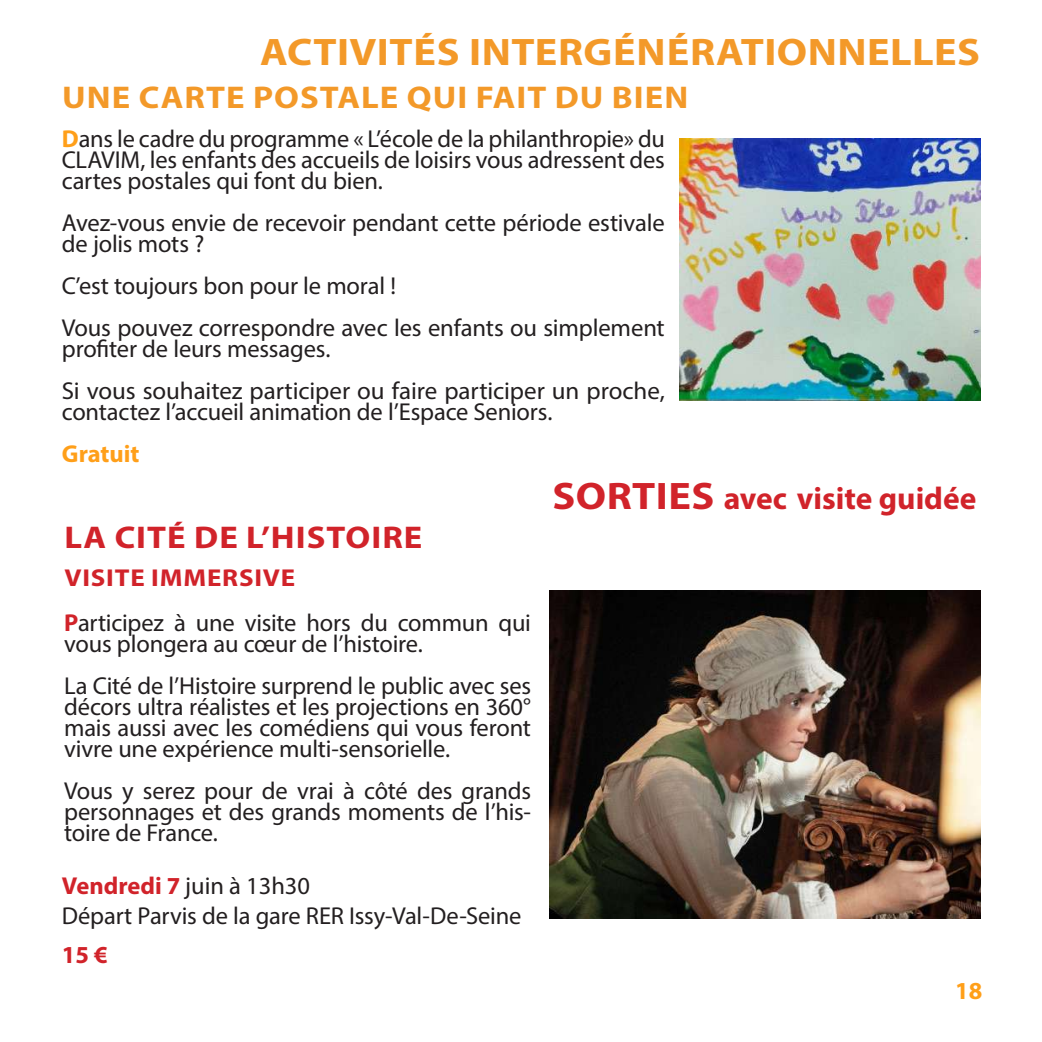
<style>
.page{position:relative;width:1042px;height:1042px;background:#fff}
.page>*{position:absolute;margin:0;border:0;box-sizing:border-box;transform-origin:0 0}
.t1{font:700 38.5px "Myriad Pro";letter-spacing:.01em;color:#f39929;scale:1.1 1}
.t2{font:700 31.5px "Myriad Pro";letter-spacing:.03em;color:#f39929;scale:1.1 1}
.t3{font:700 31.5px "Myriad Pro";color:#d1232a}
.t4{font:700 31.5px "Myriad Pro";letter-spacing:.03em;color:#d1232a;scale:1.1 1}
.t5{font:24.5px/21px "Myriad Pro";letter-spacing:-.005em;color:#231f20}
.t6{font:700 24.5px "Myriad Pro";letter-spacing:.03em;color:#d1232a;scale:1.1 1}
.t7{font:700 24.5px "Myriad Pro";color:#ff9f19}
.t8{font:700 24.5px "Myriad Pro";letter-spacing:.03em;color:#d1232a}
.s1{font-weight:700;color:#ff9f19}
.s2{font-weight:700;color:#d1232a}
.s3{font-size:38.5px}
</style>
<div class="page">
<img style="left:679px;top:138px;width:301px;height:262px">
<img style="left:550px;top:591px;width:430px;height:328px">
<h1 class="t1" style="left:260px;top:27px;width:656px">ACTIVITÉS INTERGÉNÉRATIONNELLES</h1>
<p class="t2" style="left:62px;top:77px;width:570px">UNE CARTE POSTALE QUI FAIT DU BIEN</p>
<p class="t5" style="left:62px;top:128px;width:604px;text-align:justify"><span class="s1">D</span>ans le cadre du programme « L’école de la philanthropie» du CLAVIM, les enfants des accueils de loisirs vous adressent des cartes postales qui font du bien.</p>
<p class="t5" style="left:62px;top:212px;width:604px">Avez-vous envie de recevoir pendant cette période estivale de jolis mots ?</p>
<p class="t5" style="left:62px;top:264px;width:604px;line-height:42px">C’est toujours bon pour le moral !<br>Vous pouvez correspondre avec les enfants ou simplement</p>
<p class="t5" style="left:62px;top:327px;width:604px;line-height:42px">profiter de leurs messages.<br>Si vous souhaitez participer ou faire participer un proche,</p>
<p class="t5" style="left:62px;top:401px;width:492px">contactez l’accueil animation de l’Espace Seniors.</p>
<p class="t7" style="left:62px;top:438px;width:79px">Gratuit</p>
<p class="t4" style="left:65px;top:517px;width:327px">LA CITÉ DE L’HISTOIRE</p>
<p class="t6" style="left:64px;top:562px;width:211px">VISITE IMMERSIVE</p>
<p class="t5" style="left:64px;top:611px;width:468px"><span class="s2">P</span>articipez à une visite hors du commun qui vous plongera au cœur de l’histoire.</p>
<p class="t5" style="left:64px;top:674px;width:468px;text-align:justify">La Cité de l’Histoire surprend le public avec ses décors ultra réalistes et les projections en 360° mais aussi avec les comédiens qui vous feront vivre une expérience multi-sensorielle.</p>
<p class="t5" style="left:64px;top:779px;width:468px;text-align:justify">Vous y serez pour de vrai à côté des grands personnages et des grands moments de l’his&shy;toire de France.</p>
<p class="t5" style="left:62px;top:870px;width:461px;line-height:30.4px"><span class="s2">Vendredi 7</span> juin à 13h30<br>Départ Parvis de la gare RER Issy-Val-De-Seine</p>
<p class="t8" style="left:62px;top:938px;width:47px">15 €</p>
<p class="t3" style="left:552px;top:478px;width:425px"><span class="s3">SORTIES</span> avec visite guidée</p>
<p class="t7" style="left:955px;top:975px;width:29px">18</p>
</div>
